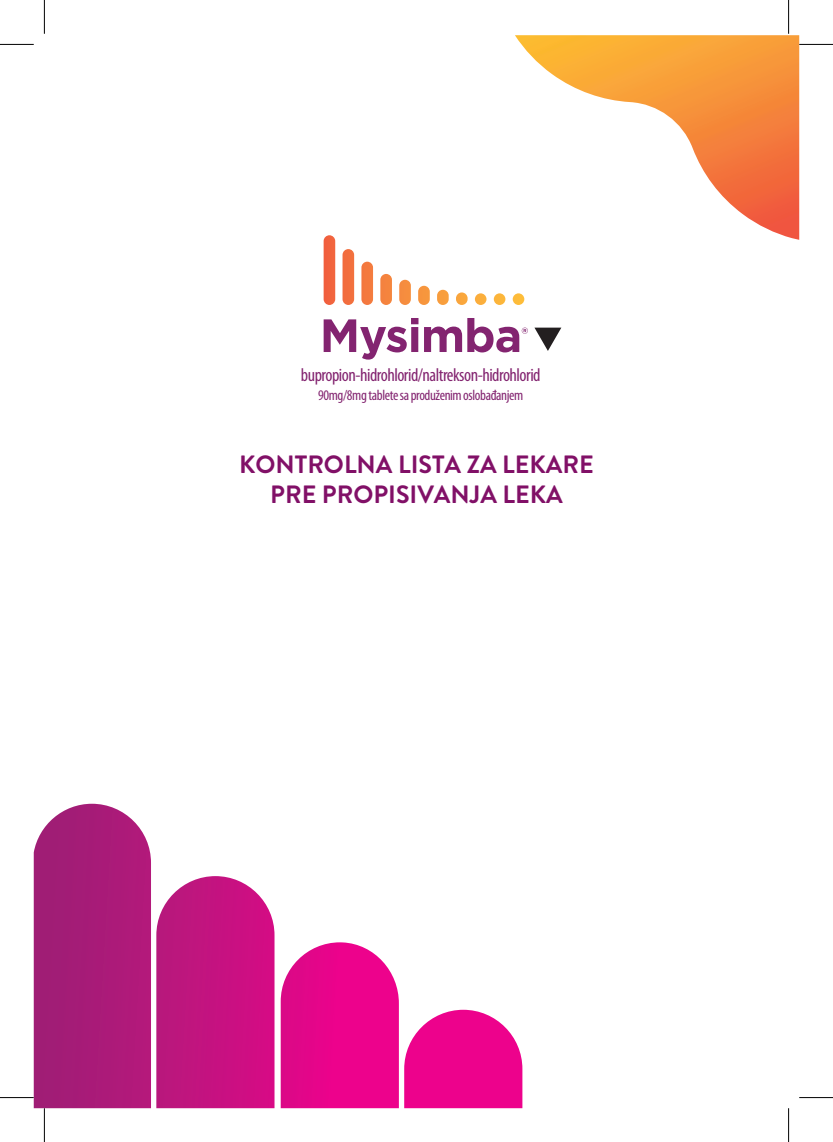
<style>
.page{position:relative;width:833px;height:1142px;background:#fff}
.page>*{position:absolute;margin:0;border:0;box-sizing:border-box;transform-origin:0 0}
.t1{font:700 25px/30px "Brandon Grotesque";color:#811067;text-align:center}
.t2{font:condensed 18.5px "Myriad Pro";letter-spacing:-.025em;color:#832470}
.t3{font:condensed 14.75px "Myriad Pro";letter-spacing:-.025em;color:#832470}
</style>
<div class="page">
<svg style="left:534px;top:327px;width:27px;height:24px"></svg>
<svg style="left:324px;top:318px;width:94px;height:41px"></svg>
<svg style="left:424px;top:318px;width:104px;height:34px"></svg>
<svg style="left:324px;top:235px;width:200px;height:70px"></svg>
<svg style="left:515px;top:35px;width:284px;height:205px"></svg>
<svg style="left:34px;top:803px;width:240px;height:304px"></svg>
<svg style="left:281px;top:942px;width:241px;height:165px"></svg>
<hr style="left:0;top:44px;width:34px;height:1px;background:#000">
<hr style="left:799px;top:44px;width:34px;height:1px;background:#000">
<hr style="left:0;top:1097px;width:34px;height:1px;background:#000">
<hr style="left:799px;top:1097px;width:34px;height:1px;background:#000">
<hr style="left:44px;top:0;width:1px;height:34px;background:#000">
<hr style="left:44px;top:1107px;width:1px;height:34px;background:#000">
<hr style="left:788px;top:0;width:1px;height:34px;background:#000">
<hr style="left:788px;top:1107px;width:1px;height:34px;background:#000">
<p class="t2" style="left:301px;top:363px;width:241px">bupropion-hidrohlorid/naltrekson-hidrohlorid</p>
<p class="t3" style="left:318px;top:385px;width:207px">90mg/8mg tablete sa produženim oslobađanjem</p>
<h1 class="t1" style="left:239px;top:449px;width:356px">KONTROLNA LISTA ZA LEKARE<br>PRE PROPISIVANJA LEKA</h1>
</div>
